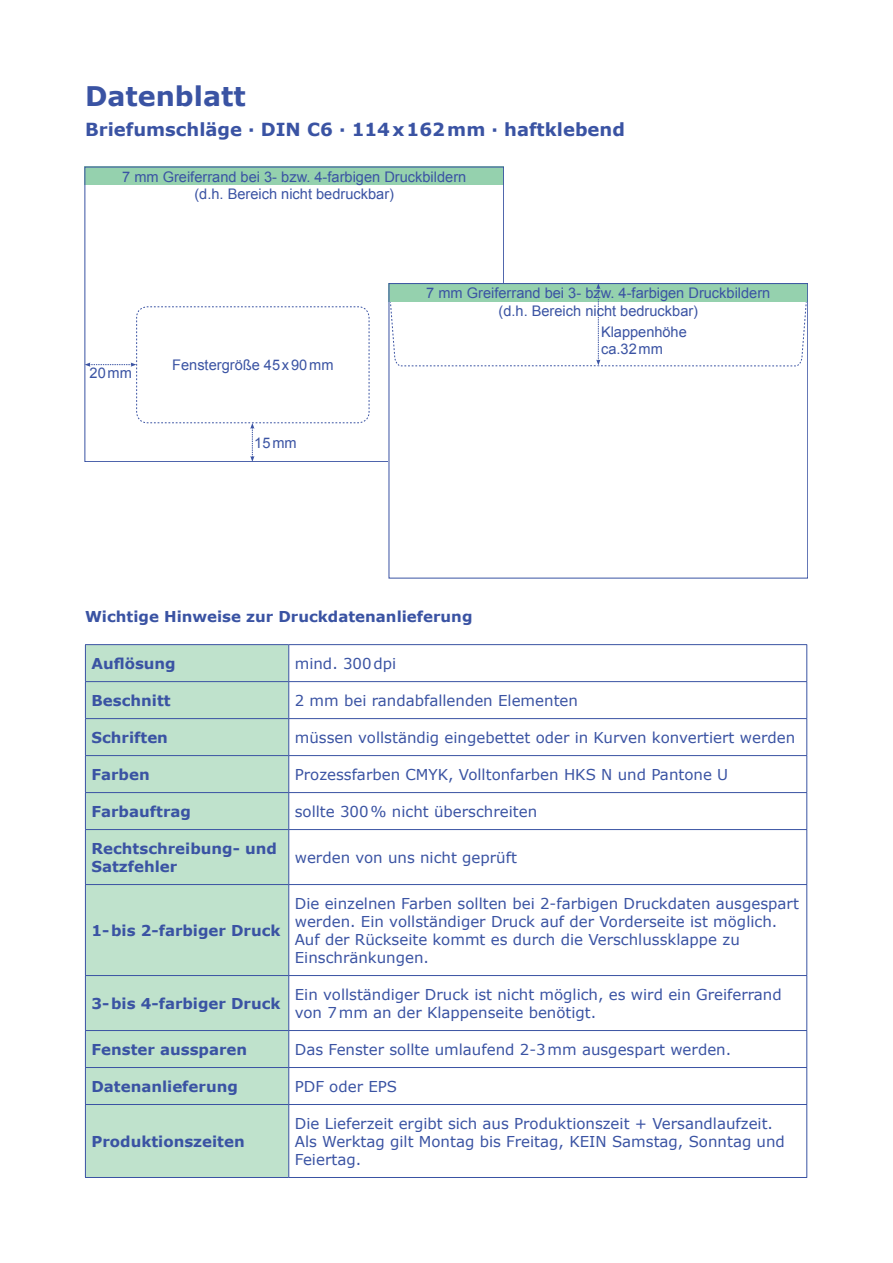
<style>
.page{position:relative;width:893px;height:1263px;background:#fff}
.page>*{position:absolute;margin:0;border:0;box-sizing:border-box;transform-origin:0 0}
.t1{font:700 27px "Verdana";color:#3a53a3}
.t2{font:700 18px "Verdana";color:#3a53a3}
.t3{font:15px/18px "Verdana";color:#3a53a3}
.t4{font:700 15px "Verdana";color:#3a53a3}
.t5{font:14.55px/17.5px "Arial";color:#3a53a3;text-align:center}
</style>
<div class="page">
<div style="left:85px;top:167px;width:419px;height:18px;background:#95d1ae"></div>
<svg style="left:85px;top:306px;width:285px;height:156px"></svg>
<svg style="left:389px;top:283px;width:419px;height:83px"></svg>
<div style="left:86px;top:645px;width:202px;height:532px;background:#bfe2cc"></div>
<hr style="left:289px;top:644px;width:518px;height:1px;background:#3a53a3">
<hr style="left:806px;top:645px;width:1px;height:36px;background:#3a53a3">
<hr style="left:289px;top:681px;width:518px;height:1px;background:#3a53a3">
<hr style="left:806px;top:682px;width:1px;height:36px;background:#3a53a3">
<hr style="left:289px;top:718px;width:518px;height:1px;background:#3a53a3">
<hr style="left:806px;top:719px;width:1px;height:36px;background:#3a53a3">
<hr style="left:289px;top:755px;width:518px;height:1px;background:#3a53a3">
<hr style="left:806px;top:756px;width:1px;height:36px;background:#3a53a3">
<hr style="left:289px;top:792px;width:518px;height:1px;background:#3a53a3">
<hr style="left:806px;top:793px;width:1px;height:36px;background:#3a53a3">
<hr style="left:289px;top:829px;width:518px;height:1px;background:#3a53a3">
<hr style="left:806px;top:830px;width:1px;height:54px;background:#3a53a3">
<hr style="left:289px;top:884px;width:518px;height:1px;background:#3a53a3">
<hr style="left:806px;top:885px;width:1px;height:90px;background:#3a53a3">
<hr style="left:289px;top:975px;width:518px;height:1px;background:#3a53a3">
<hr style="left:806px;top:976px;width:1px;height:54px;background:#3a53a3">
<hr style="left:289px;top:1030px;width:518px;height:1px;background:#3a53a3">
<hr style="left:806px;top:1031px;width:1px;height:36px;background:#3a53a3">
<hr style="left:289px;top:1067px;width:518px;height:1px;background:#3a53a3">
<hr style="left:806px;top:1068px;width:1px;height:36px;background:#3a53a3">
<hr style="left:289px;top:1104px;width:518px;height:1px;background:#3a53a3">
<hr style="left:806px;top:1105px;width:1px;height:72px;background:#3a53a3">
<hr style="left:289px;top:1177px;width:518px;height:1px;background:#3a53a3">
<hr style="left:85px;top:644px;width:204px;height:1px;background:#3a53a3">
<hr style="left:85px;top:645px;width:1px;height:36px;background:#3a53a3">
<hr style="left:288px;top:645px;width:1px;height:36px;background:#3a53a3">
<hr style="left:85px;top:681px;width:204px;height:1px;background:#3a53a3">
<hr style="left:85px;top:682px;width:1px;height:36px;background:#3a53a3">
<hr style="left:288px;top:682px;width:1px;height:36px;background:#3a53a3">
<hr style="left:85px;top:718px;width:204px;height:1px;background:#3a53a3">
<hr style="left:85px;top:719px;width:1px;height:36px;background:#3a53a3">
<hr style="left:288px;top:719px;width:1px;height:36px;background:#3a53a3">
<hr style="left:85px;top:755px;width:204px;height:1px;background:#3a53a3">
<hr style="left:85px;top:756px;width:1px;height:36px;background:#3a53a3">
<hr style="left:288px;top:756px;width:1px;height:36px;background:#3a53a3">
<hr style="left:85px;top:792px;width:204px;height:1px;background:#3a53a3">
<hr style="left:85px;top:793px;width:1px;height:36px;background:#3a53a3">
<hr style="left:288px;top:793px;width:1px;height:36px;background:#3a53a3">
<hr style="left:85px;top:829px;width:204px;height:1px;background:#3a53a3">
<hr style="left:85px;top:830px;width:1px;height:54px;background:#3a53a3">
<hr style="left:288px;top:830px;width:1px;height:54px;background:#3a53a3">
<hr style="left:85px;top:884px;width:204px;height:1px;background:#3a53a3">
<hr style="left:85px;top:885px;width:1px;height:90px;background:#3a53a3">
<hr style="left:288px;top:885px;width:1px;height:90px;background:#3a53a3">
<hr style="left:85px;top:975px;width:204px;height:1px;background:#3a53a3">
<hr style="left:85px;top:976px;width:1px;height:54px;background:#3a53a3">
<hr style="left:288px;top:976px;width:1px;height:54px;background:#3a53a3">
<hr style="left:85px;top:1030px;width:204px;height:1px;background:#3a53a3">
<hr style="left:85px;top:1031px;width:1px;height:36px;background:#3a53a3">
<hr style="left:288px;top:1031px;width:1px;height:36px;background:#3a53a3">
<hr style="left:85px;top:1067px;width:204px;height:1px;background:#3a53a3">
<hr style="left:85px;top:1068px;width:1px;height:36px;background:#3a53a3">
<hr style="left:288px;top:1068px;width:1px;height:36px;background:#3a53a3">
<hr style="left:85px;top:1104px;width:204px;height:1px;background:#3a53a3">
<hr style="left:85px;top:1105px;width:1px;height:72px;background:#3a53a3">
<hr style="left:288px;top:1105px;width:1px;height:72px;background:#3a53a3">
<hr style="left:85px;top:1177px;width:204px;height:1px;background:#3a53a3">
<p class="t1" style="left:85px;top:77px;width:162px">Datenblatt</p>
<p class="t2" style="left:85px;top:116px;width:541px">Briefumschläge · DIN C6 · 114x162mm · haftklebend</p>
<p class="t5" style="left:122px;top:168px;width:346px">7 mm Greiferrand bei 3- bzw. 4-farbigen Druckbildern (d.h. Bereich nicht bedruckbar)</p>
<p class="t5" style="left:426px;top:284px;width:346px">7 mm Greiferrand bei 3- bzw. 4-farbigen Druckbildern (d.h. Bereich nicht bedruckbar)</p>
<p class="t5" style="left:90px;top:364px;width:44px">20mm</p>
<p class="t5" style="left:172px;top:356px;width:163px">Fenstergröße 45x90mm</p>
<p class="t5" style="left:254px;top:434px;width:44px">15mm</p>
<p class="t5" style="left:601px;top:323px;width:87px;text-align:left">Klappenhöhe ca.32mm</p>
<p class="t4" style="left:85px;top:606px;width:389px">Wichtige Hinweise zur Druckdatenanlieferung</p>
<p class="t4" style="left:91px;top:653px;width:86px">Auflösung</p>
<p class="t3" style="left:295px;top:654px;width:103px">mind. 300dpi</p>
<p class="t4" style="left:91px;top:690px;width:81px">Beschnitt</p>
<p class="t3" style="left:295px;top:691px;width:285px">2 mm bei randabfallenden Elementen</p>
<p class="t4" style="left:91px;top:727px;width:78px">Schriften</p>
<p class="t3" style="left:295px;top:728px;width:502px">müssen vollständig eingebettet oder in Kurven konvertiert werden</p>
<p class="t4" style="left:91px;top:764px;width:60px">Farben</p>
<p class="t3" style="left:295px;top:765px;width:435px">Prozessfarben CMYK, Volltonfarben HKS N und Pantone U</p>
<p class="t4" style="left:91px;top:801px;width:101px">Farbauftrag</p>
<p class="t3" style="left:295px;top:802px;width:244px">sollte 300% nicht überschreiten</p>
<p class="t4" style="left:91px;top:838px;width:187px">Rechtschreibung- und</p>
<p class="t4" style="left:91px;top:856px;width:87px">Satzfehler</p>
<p class="t3" style="left:295px;top:848px;width:224px">werden von uns nicht geprüft</p>
<p class="t4" style="left:91px;top:920px;width:191px">1-bis 2-farbiger Druck</p>
<p class="t3" style="left:295px;top:894px;width:506px">Die einzelnen Farben sollten bei 2-farbigen Druckdaten ausgespart werden. Ein vollständiger Druck auf der Vorderseite ist möglich.<br>Auf der Rückseite kommt es durch die Verschlussklappe zu</p>
<p class="t3" style="left:295px;top:948px;width:136px">Einschränkungen.</p>
<p class="t4" style="left:91px;top:993px;width:191px">3-bis 4-farbiger Druck</p>
<p class="t3" style="left:295px;top:985px;width:488px">Ein vollständiger Druck ist nicht möglich, es wird ein Greiferrand von 7mm an der Klappenseite benötigt.</p>
<p class="t4" style="left:91px;top:1039px;width:157px">Fenster aussparen</p>
<p class="t3" style="left:295px;top:1040px;width:438px">Das Fenster sollte umlaufend 2-3mm ausgespart werden.</p>
<p class="t4" style="left:91px;top:1076px;width:148px">Datenanlieferung</p>
<p class="t3" style="left:295px;top:1077px;width:104px">PDF oder EPS</p>
<p class="t4" style="left:91px;top:1131px;width:155px">Produktionszeiten</p>
<p class="t3" style="left:295px;top:1114px;width:492px">Die Lieferzeit ergibt sich aus Produktionszeit + Versandlaufzeit.<br>Als Werktag gilt Montag bis Freitag, KEIN Samstag, Sonntag und<br>Feiertag.</p>
</div>
